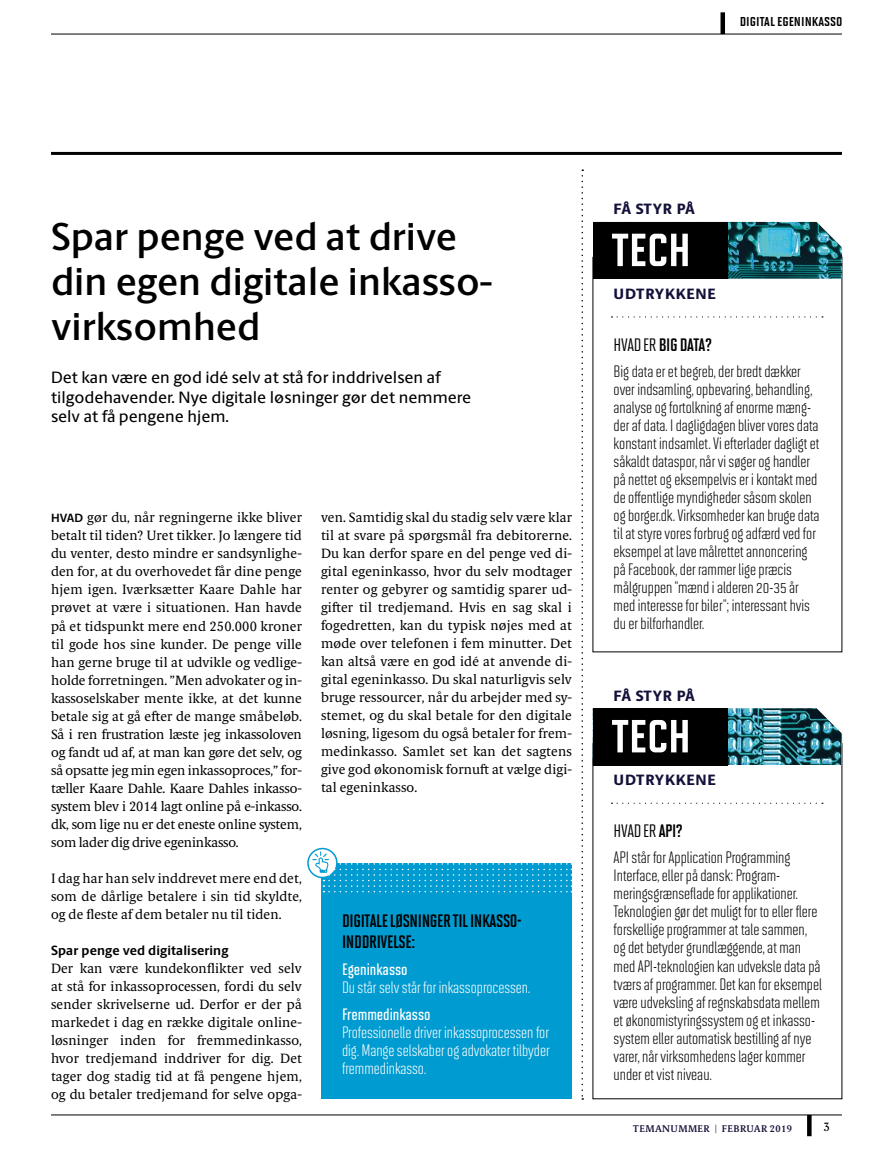
<style>
.page{position:relative;width:893px;height:1149px;background:#fff}
.page>*{position:absolute;margin:0;border:0;box-sizing:border-box;transform-origin:0 0}
.t1{font:54px "Solano Gothic MVB Bd SC";letter-spacing:-.01em;color:#fff}
.t2{font:600 39px/45px "Berling Sans";color:#000}
.t3{font:18px/21.6px "Solano Gothic MVB Bd Cap";letter-spacing:-.02em;color:#000}
.t4{font:18px "Solano Gothic MVB Md Cap";letter-spacing:-.02em;color:#000}
.t5{font:16.5px/18px "Solano Gothic MVB";color:#000}
.t6{font:16.5px/18px "Solano Gothic MVB";color:#fff;text-align:justify}
.t7{font:500 16.5px/19.5px "Berling Sans";color:#000}
.t8{font:600 16.5px "Solano Gothic MVB";color:#fff}
.t9{font:800 15px "Berling Sans";letter-spacing:.05em;color:#131139}
.t10{font:15px "Solano Gothic MVB Bd SC";color:#000}
.t11{font:13.5px/18px "Berling Serif Text";letter-spacing:.01em;color:#000;text-align:justify}
.t12{font:700 13.5px "Berling Sans";letter-spacing:.01em;color:#000}
.t13{font:12px "Berling Serif Text";color:#000}
.t14{font:600 9.75px "Berling Serif Text";letter-spacing:.04em;color:#131139}
.s1{font-family:"Berling Sans";font-weight:700;font-size:12px}
.s2{font-family:"Solano Gothic MVB Md Cap"}
.s3{font-family:"Solano Gothic MVB Bd Cap"}
</style>
<div class="page">
<hr style="left:51px;top:34px;width:791px;height:1px;background:#000">
<hr style="left:51px;top:1114px;width:791px;height:1px;background:#000">
<hr style="left:51px;top:152px;width:791px;height:3px;background:#000">
<div style="left:807px;top:1114px;width:5px;height:21px;background:#000"></div>
<div style="left:720px;top:12px;width:5px;height:22px;background:#000"></div>
<img style="left:727px;top:708px;width:115px;height:56px">
<img style="left:727px;top:222px;width:115px;height:56px">
<div style="left:593px;top:222px;width:134px;height:56px;background:#000"></div>
<div style="left:593px;top:708px;width:134px;height:57px;background:#000"></div>
<svg style="left:581px;top:169px;width:2px;height:930px"></svg>
<div style="left:321px;top:862px;width:251px;height:236px;background:#009bd0"></div>
<svg style="left:307px;top:847px;width:265px;height:45px"></svg>
<svg style="left:611px;top:316px;width:212px;height:1px"></svg>
<svg style="left:611px;top:802px;width:212px;height:1px"></svg>
<p class="t10" style="left:740px;top:13px;width:104px">DIGITAL EGENINKASSO</p>
<h2 class="t2" style="left:51px;top:214px;width:443px">Spar penge ved at drive din egen digitale inkasso&shy;virksomhed</h2>
<p class="t7" style="left:51px;top:368px;width:422px">Det kan være en god idé selv at stå for inddrivelsen af tilgodehavender. Nye digitale løsninger gør det nemmere selv at få pengene hjem.</p>
<p class="t11" style="left:51px;top:508px;width:252px"><span class="s1">HVAD</span> gør du, når regningerne ikke bliver betalt til tiden? Uret tikker. Jo længere tid du venter, desto mindre er sandsynlighe&shy;den for, at du overhovedet får dine penge hjem igen. Iværksætter Kaare Dahle har prøvet at være i situationen. Han havde på et tidspunkt mere end 250.000 kroner til gode hos sine kunder. De penge ville han gerne bruge til at udvikle og vedlige&shy;holde forretningen. ”Men advokater og in&shy;kassoselskaber mente ikke, at det kunne betale sig at gå efter de mange småbeløb.<br>Så i ren frustration læste jeg inkassoloven og fandt ud af, at man kan gøre det selv, og så opsatte jeg min egen inkassoproces,” for&shy;tæller Kaare Dahle. Kaare Dahles inkasso&shy;system blev i 2014 lagt online på e-inkasso. dk, som lige nu er det eneste online system, som lader dig drive egeninkasso.</p>
<p class="t11" style="left:51px;top:868px;width:252px">I dag har han selv inddrevet mere end det, som de dårlige betalere i sin tid skyldte, og de fleste af dem betaler nu til tiden.</p>
<p class="t12" style="left:51px;top:941px;width:179px">Spar penge ved digitalisering</p>
<p class="t11" style="left:51px;top:958px;width:252px">Der kan være kundekonflikter ved selv at stå for inkassoprocessen, fordi du selv sender skrivelserne ud. Derfor er der på markedet i dag en række digitale online&shy;løsninger inden for fremmedinkasso, hvor tredjemand inddriver for dig. Det tager dog stadig tid at få pengene hjem, og du betaler tredjemand for selve opga-</p>
<p class="t11" style="left:321px;top:508px;width:252px">ven. Samtidig skal du stadig selv være klar til at svare på spørgsmål fra debitorerne.<br>Du kan derfor spare en del penge ved di&shy;gital egeninkasso, hvor du selv modtager renter og gebyrer og samtidig sparer ud&shy;gifter til tredjemand. Hvis en sag skal i fogedretten, kan du typisk nøjes med at møde over telefonen i fem minutter. Det kan altså være en god idé at anvende di&shy;gital egeninkasso. Du skal naturligvis selv bruge ressourcer, når du arbejder med sy&shy;stemet, og du skal betale for den digitale løsning, ligesom du også betaler for frem&shy;medinkasso. Samlet set kan det sagtens give god økonomisk fornuft at vælge digi&shy;tal egeninkasso.</p>
<h3 class="t3" style="left:342px;top:909px;width:181px">DIGITALE LØSNINGER TIL INKASSO-<br>INDDRIVELSE:</h3>
<p class="t8" style="left:342px;top:959px;width:67px">Egeninkasso</p>
<p class="t6" style="left:342px;top:978px;width:190px">Du står selv står for inkassoprocessen.</p>
<p class="t8" style="left:342px;top:1004px;width:90px">Fremmedinkasso</p>
<p class="t6" style="left:342px;top:1022px;width:209px">Professionelle driver inkassoprocessen for dig. Mange selskaber og advokater tilbyder fremmedinkasso.</p>
<p class="t9" style="left:614px;top:200px;width:83px">FÅ STYR PÅ</p>
<h1 class="t1" style="left:611px;top:217px;width:81px">TECH</h1>
<p class="t9" style="left:614px;top:284px;width:104px">UDTRYKKENE</p>
<h3 class="t3" style="left:614px;top:333px;width:100px"><span class="s2">HVAD ER</span> BIG DATA?</h3>
<p class="t5" style="left:614px;top:362px;width:207px">Big data er et begreb, der bredt dækker over indsamling, opbevaring, behandling, analyse og fortolkning af enorme mæng&shy;der af data. I dagligdagen bliver vores data konstant indsamlet. Vi efterlader dagligt et såkaldt dataspor, når vi søger og handler på nettet og eksempelvis er i kontakt med de offentlige myndigheder såsom skolen og borger.dk. Virksomheder kan bruge data til at styre vores forbrug og adfærd ved for eksempel at lave målrettet annoncering på Facebook, der rammer lige præcis målgruppen ”mænd i alderen 20-35 år med interesse for biler”; interessant hvis du er bilforhandler.</p>
<p class="t9" style="left:614px;top:686px;width:83px">FÅ STYR PÅ</p>
<h1 class="t1" style="left:611px;top:703px;width:81px">TECH</h1>
<p class="t9" style="left:614px;top:770px;width:104px">UDTRYKKENE</p>
<h3 class="t4" style="left:614px;top:820px;width:71px">HVAD ER <span class="s3">API?</span></h3>
<p class="t5" style="left:614px;top:848px;width:210px">API står for Application Programming Interface, eller på dansk: Program&shy;meringsgrænseflade for applikationer.<br>Teknologien gør det muligt for to eller flere forskellige programmer at tale sammen, og det betyder grundlæggende, at man med API-teknologien kan udveksle data på tværs af programmer. Det kan for eksempel være udveksling af regnskabsdata mellem et økonomistyringssystem og et inkasso&shy;system eller automatisk bestilling af nye varer, når virksomhedens lager kommer under et vist niveau.</p>
<p class="t14" style="left:633px;top:1121px;width:161px">TEMANUMMER | FEBRUAR 2019</p>
<p class="t13" style="left:823px;top:1119px;width:8px">3</p>
</div>
